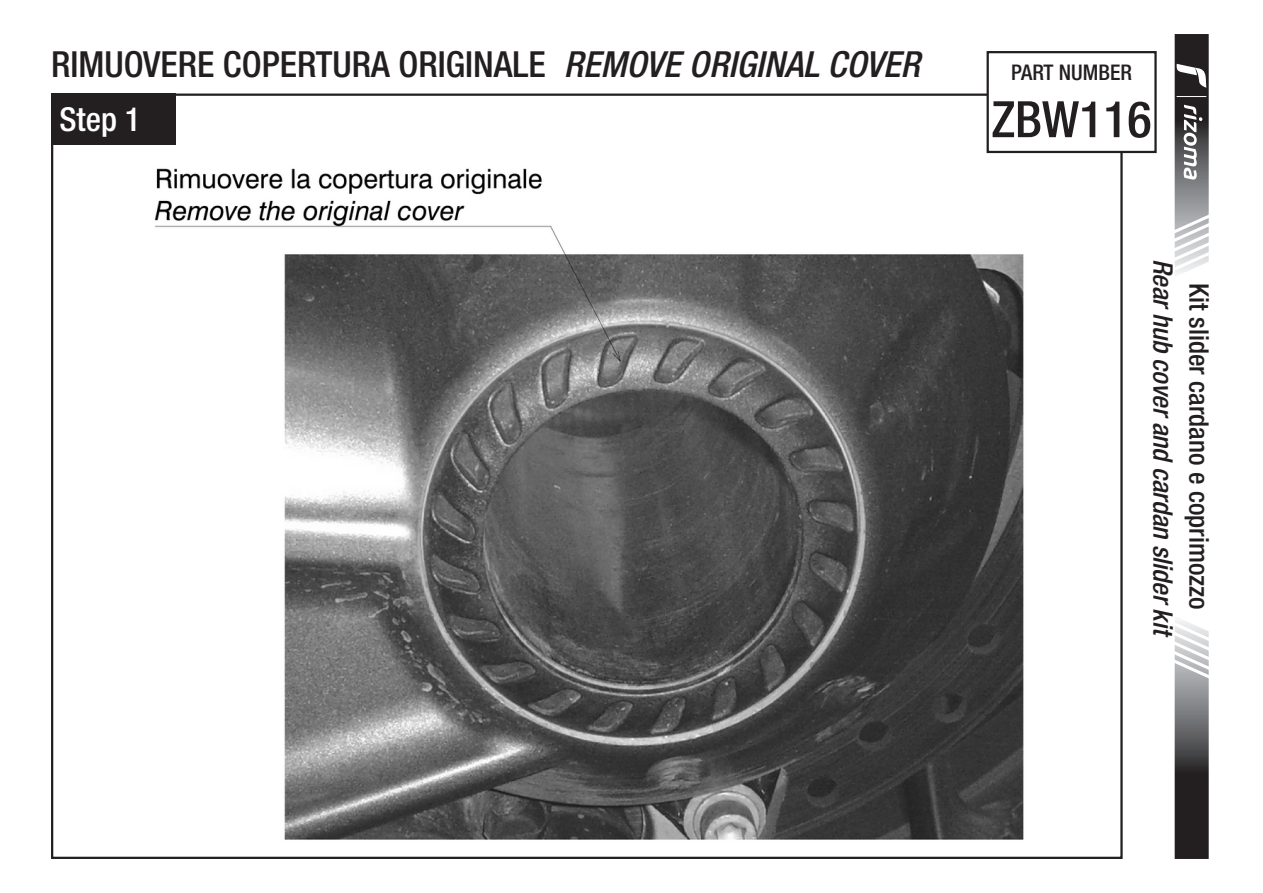
<style>
.page{position:relative;width:1263px;height:893px;background:#fff}
.page>*{position:absolute;margin:0;border:0;box-sizing:border-box;transform-origin:0 0}
.t1{font:500 condensed 50.4px "Helvetica Neue LT Std";color:#231f20}
.t2{font:500 condensed 36px "Helvetica Neue LT Std";color:#231f20}
.t3{font:500 condensed 33px "Helvetica Neue LT Std";color:#fff}
.t4{font:italic 500 condensed 27px "Helvetica Neue LT Std";color:#231f20}
.t5{font:500 condensed 27px "Helvetica Neue LT Std";color:#231f20}
.t6{font:500 condensed 21.6px "Helvetica Neue LT Std";color:#231f20}
.s1{font-style:italic}
</style>
<div class="page">
<img style="left:154px;top:104px;width:959px;height:736px">
<div style="left:51px;top:94px;width:124px;height:51px;background:#231f20"></div>
<svg style="left:1174px;top:620px;width:35px;height:239px;background:#706f70"></svg>
<svg style="left:1174px;top:34px;width:35px;height:240px"></svg>
<div style="left:988px;top:52px;width:167px;height:100px;background:#fff"></div>
<div style="left:986px;top:51px;width:171px;height:102px;border:2px solid #231f20"></div>
<p class="t2" style="left:51px;top:42px;width:870px">RIMUOVERE COPERTURA ORIGINALE <span class="s1">REMOVE ORIGINAL COVER</span></p>
<p class="t3" style="left:60px;top:99px;width:83px">Step 1</p>
<h1 class="t1" style="left:992px;top:89px;width:161px">ZBW116</h1>
<p class="t6" style="left:1011px;top:59px;width:122px">PART NUMBER</p>
<p class="t4" style="left:1179px;top:258px;width:380px;rotate:90deg">Rear hub cover and cardan slider kit</p>
<p class="t5" style="left:1215px;top:283px;width:328px;rotate:90deg">Kit slider cardano e coprimozzo</p>
</div>
